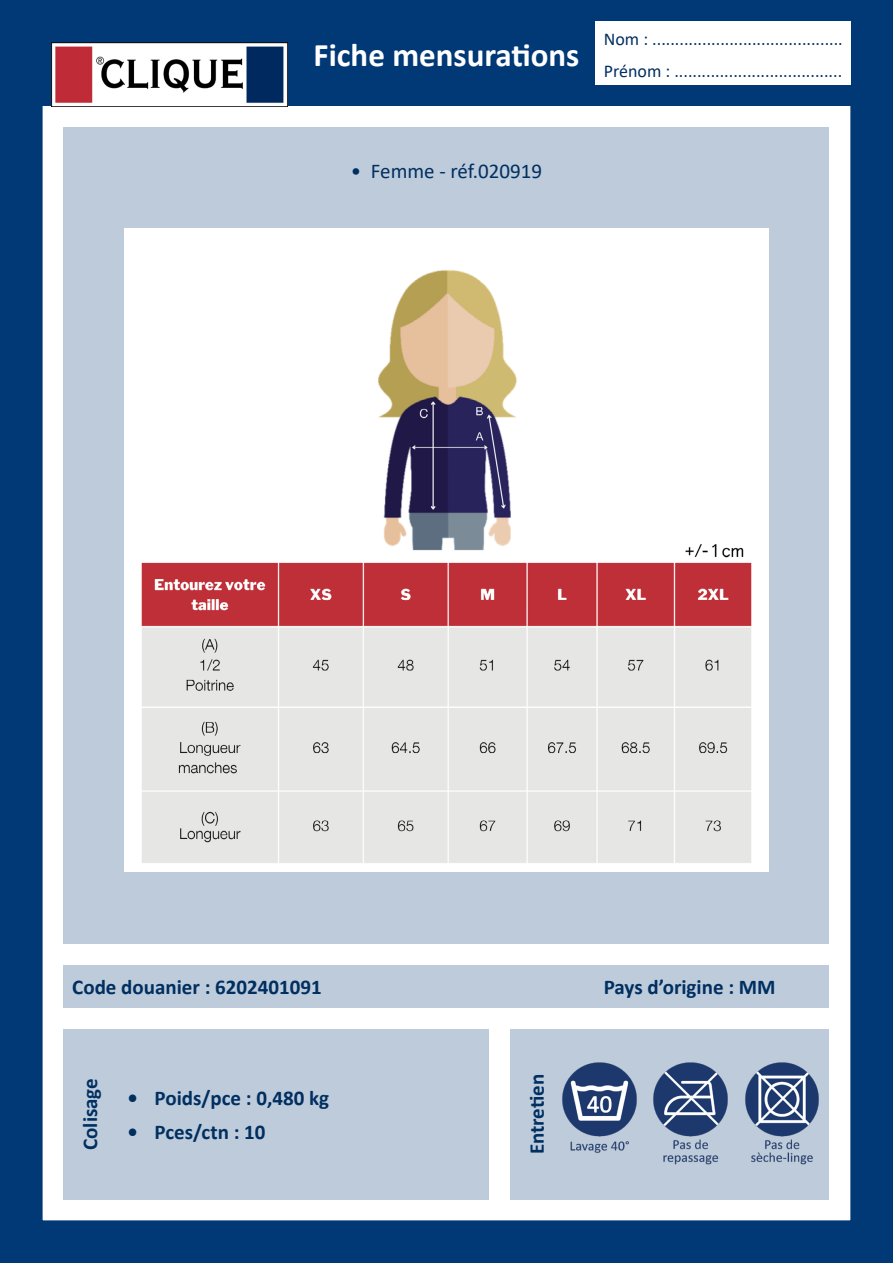
<style>
.page{position:relative;width:893px;height:1263px;background:#fff}
.page>*{position:absolute;margin:0;border:0;box-sizing:border-box;transform-origin:0 0}
.t1{font:700 33px "Calibri";color:#fff}
.t2{font:700 21px "Calibri";color:#002f60}
.t3{font:21px "Calibri";color:#002f60}
.t4{font:18px/32px "Calibri";color:#002f60}
</style>
<div class="page">
<div style="left:0;top:0;width:893px;height:1263px;border:43px solid #003976"></div>
<div style="left:34px;top:43px;width:829px;height:63px;background:#003976"></div>
<img style="left:51px;top:43px;width:237px;height:63px">
<div style="left:595px;top:21px;width:255px;height:64px;background:#fff"></div>
<div style="left:64px;top:965px;width:765px;height:43px;background:#bdcbdb"></div>
<div style="left:64px;top:1029px;width:425px;height:170px;background:#bdcbdb"></div>
<div style="left:510px;top:1029px;width:319px;height:170px;background:#bdcbdb"></div>
<div style="left:64px;top:128px;width:765px;height:816px;background:#bdcbdb"></div>
<img style="left:653px;top:1062px;width:75px;height:103px">
<img style="left:562px;top:1062px;width:75px;height:91px">
<img style="left:745px;top:1062px;width:74px;height:103px">
<img style="left:125px;top:228px;width:643px;height:643px">
<h1 class="t1" style="left:314px;top:31px;width:267px">Fiche mensurations</h1>
<p class="t4" style="left:604px;top:23px;width:240px">Nom : ..........................................<br>Prénom : .....................................</p>
<p class="t3" style="left:351px;top:156px;width:193px">• Femme - réf.020919</p>
<p class="t2" style="left:72px;top:973px;width:251px">Code douanier : 6202401091</p>
<p class="t2" style="left:75px;top:1150px;width:73px;rotate:-90deg">Colisage</p>
<p class="t2" style="left:522px;top:1154px;width:82px;rotate:-90deg">Entretien</p>
<p class="t2" style="left:128px;top:1083px;width:203px">• Poids/pce : 0,480 kg</p>
<p class="t2" style="left:128px;top:1117px;width:139px">• Pces/ctn : 10</p>
<p class="t2" style="left:604px;top:973px;width:173px">Pays d’origine : MM</p>
</div>
